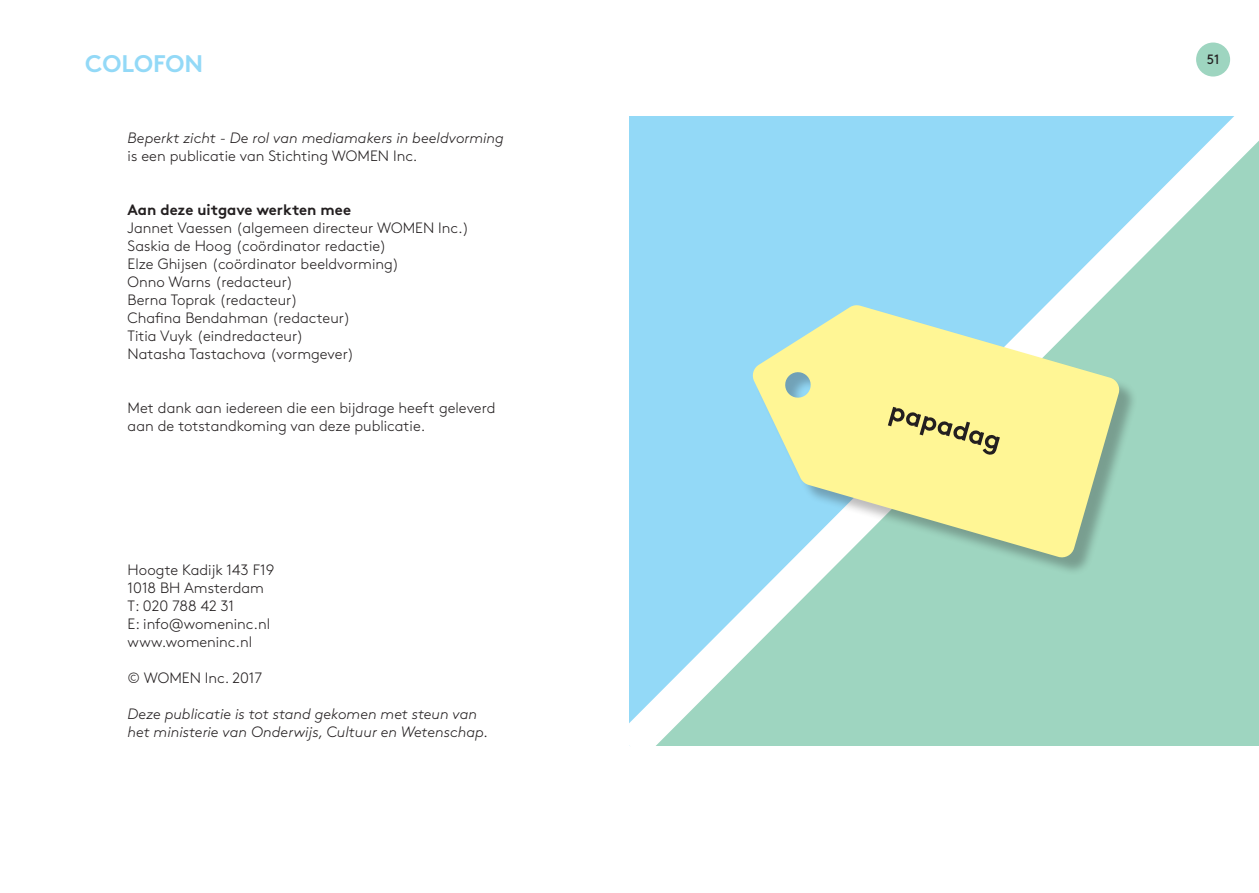
<style>
.page{position:relative;width:1259px;height:893px;background:#fff}
.page>*{position:absolute;margin:0;border:0;box-sizing:border-box;transform-origin:0 0}
.t1{font:700 24px "Brown";letter-spacing:.005em;color:#93d9f7}
.t2{font:300 15px/18px "Brown";color:#231f20}
.t3{font:italic 300 15px/18px "Brown";color:#231f20}
.t4{font:700 15px "Brown";color:#231f20}
.t5{font:13.5px "Brown";color:#231f20}
.s1{font-style:normal}
</style>
<div class="page">
<div style="left:1196px;top:43px;width:34px;height:34px;background:#9ed5c0;border-radius:50%"></div>
<svg style="left:629px;top:67px;width:630px;height:679px;background:#a7dce1"></svg>
<div style="left:755px;top:308px;width:382px;height:268px;background:#231f20;opacity:.3"></div>
<svg style="left:751px;top:305px;width:369px;height:254px;background:#dae9b1"></svg>
<svg style="left:888px;top:407px;width:112px;height:48px;background:#d8d080"></svg>
<p class="t1" style="left:85px;top:44px;width:120px">COLOFON</p>
<p class="t5" style="left:1206px;top:49px;width:14px">51</p>
<p class="t3" style="left:128px;top:128px;width:378px">Beperkt zicht - De rol van mediamakers in beeldvorming <span class="s1">is een publicatie van Stichting WOMEN Inc.</span></p>
<p class="t4" style="left:128px;top:198px;width:225px">Aan deze uitgave werkten mee</p>
<p class="t2" style="left:128px;top:218px;width:343px">Jannet Vaessen (algemeen directeur WOMEN Inc.)</p>
<p class="t2" style="left:128px;top:236px;width:260px">Saskia de Hoog (coördinator redactie)</p>
<p class="t2" style="left:128px;top:254px;width:273px">Elze Ghijsen (coördinator beeldvorming)</p>
<p class="t2" style="left:128px;top:272px;width:167px">Onno Warns (redacteur)</p>
<p class="t2" style="left:128px;top:290px;width:172px">Berna Toprak (redacteur)</p>
<p class="t2" style="left:128px;top:308px;width:224px">Chafina Bendahman (redacteur)</p>
<p class="t2" style="left:128px;top:326px;width:177px">Titia Vuyk (eindredacteur)</p>
<p class="t2" style="left:128px;top:344px;width:228px">Natasha Tastachova (vormgever)</p>
<p class="t2" style="left:128px;top:398px;width:369px">Met dank aan iedereen die een bijdrage heeft geleverd aan de totstandkoming van deze publicatie.</p>
<p class="t2" style="left:128px;top:560px;width:148px">Hoogte Kadijk 143 F19</p>
<p class="t2" style="left:128px;top:578px;width:138px">1018 BH Amsterdam</p>
<p class="t2" style="left:128px;top:596px;width:108px">T: 020 788 42 31</p>
<p class="t2" style="left:128px;top:614px;width:144px">E: info@womeninc.nl</p>
<p class="t2" style="left:128px;top:632px;width:126px">www.womeninc.nl</p>
<p class="t2" style="left:128px;top:668px;width:136px">© WOMEN Inc. 2017</p>
<p class="t3" style="left:128px;top:704px;width:362px">Deze publicatie is tot stand gekomen met steun van het ministerie van Onderwijs, Cultuur en Wetenschap.</p>
</div>
